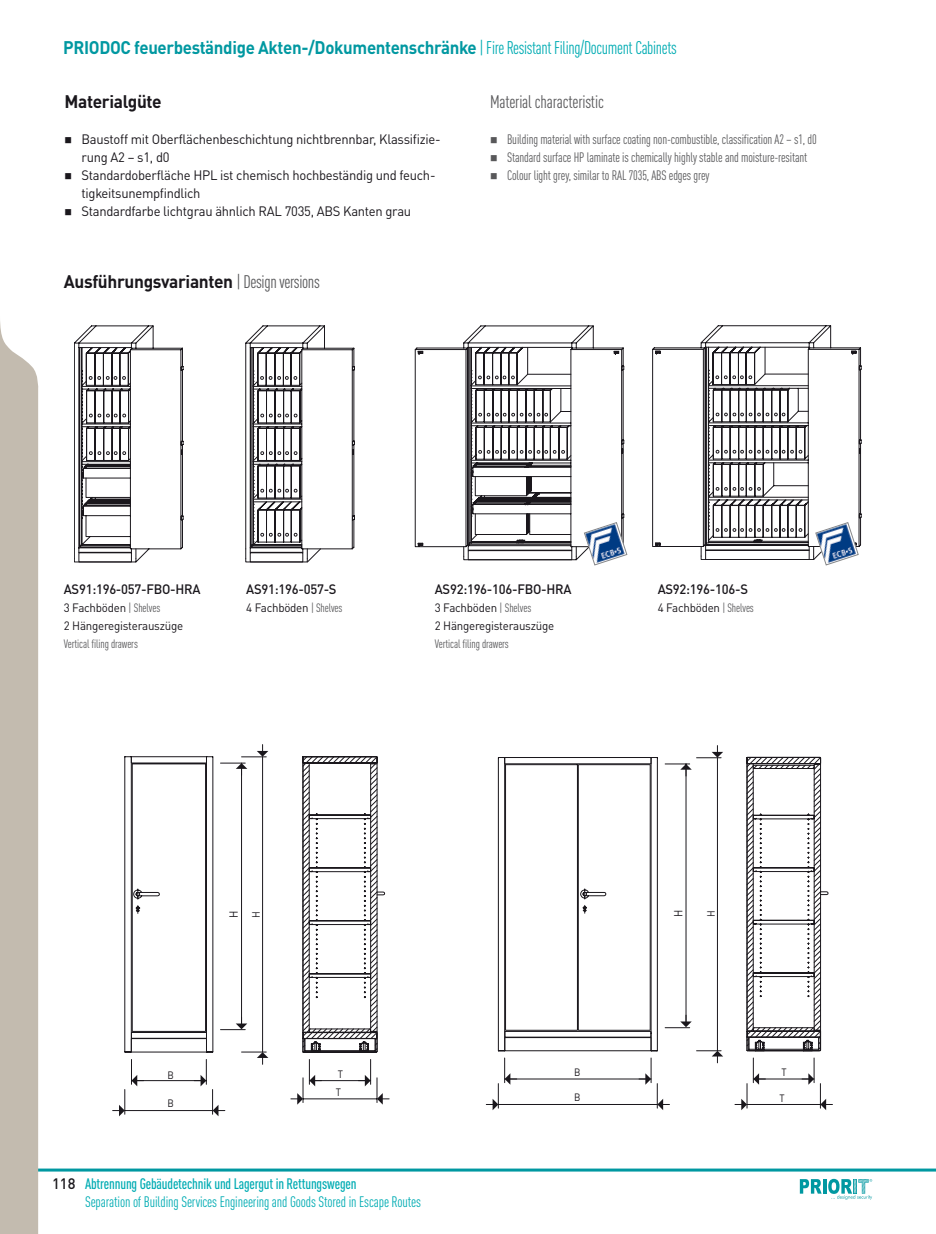
<style>
.page{position:relative;width:936px;height:1234px;background:#fff}
.page>*{position:absolute;margin:0;border:0;box-sizing:border-box;transform-origin:0 0}
.t1{font:700 18.15px "DINOT";letter-spacing:-.02em;color:#0098a1;scale:.93 1}
.t2{font:700 18px "DINOT";letter-spacing:-.02em;color:#1a171c;scale:.96 1}
.t3{font:condensed 18px "DINOT";letter-spacing:-.01em;color:#58585a;scale:.96 1}
.t4{font:condensed 15px "DINOT";letter-spacing:-.01em;color:#00acb3}
.t5{font:500 condensed 15px "DINOT";letter-spacing:-.01em;color:#00acb3}
.t6{font:13.5px/18px "DINOT";letter-spacing:-.02em;color:#1a171c;scale:.96 1}
.t7{font:condensed 13.5px/18px "DINOT";letter-spacing:-.01em;color:#58585a;scale:.96 1}
.t8{font:500 13.5px "DINOT";letter-spacing:-.02em;color:#1a171c;scale:.96 1}
.t9{font:12px/18px "DINOT";letter-spacing:-.02em;color:#1a171c;scale:.96 1}
.t10{font:condensed 12px "DINOT";letter-spacing:-.01em;color:#58585a}
.t11{font:11.7px "DINOT";color:#1a171c;scale:.9 1}
.t12{font:11.55px "DINOT";color:#1a171c;scale:.9 1}
.t13{font:10.65px/18.5px "DINOT";color:#1a171c;scale:.9 1}
.t14{font:10.5px "DINOT";color:#1a171c;scale:.9 1}
.s1{font-weight:400;font-stretch:condensed;color:#00acb3}
.s2{font-weight:400;font-stretch:condensed;color:#58585a}
.s3{font-stretch:condensed;color:#58585a}
.s4{font-stretch:normal;color:#1a171c}
</style>
<div class="page">
<hr style="left:0;top:1168px;width:935px;height:3px;background:#0098a1">
<svg style="left:415px;top:347px;width:48px;height:201px"></svg>
<svg style="left:74px;top:325px;width:281px;height:237px"></svg>
<hr style="left:753px;top:1078px;width:61px;height:1px;background:#1a171c">
<hr style="left:747px;top:1103px;width:73px;height:1px;background:#1a171c">
<svg style="left:753px;top:1057px;width:12px;height:27px"></svg>
<svg style="left:820px;top:1083px;width:12px;height:26px"></svg>
<svg style="left:735px;top:1083px;width:12px;height:26px"></svg>
<svg style="left:802px;top:1057px;width:12px;height:27px"></svg>
<svg style="left:486px;top:745px;width:237px;height:365px"></svg>
<svg style="left:746px;top:756px;width:82px;height:295px"></svg>
<hr style="left:131px;top:1080px;width:75px;height:1px;background:#1a171c">
<hr style="left:125px;top:1109px;width:88px;height:1px;background:#1a171c">
<hr style="left:241px;top:763px;width:1px;height:261px;background:#1a171c">
<hr style="left:262px;top:756px;width:1px;height:295px;background:#1a171c">
<hr style="left:309px;top:1080px;width:61px;height:1px;background:#1a171c">
<hr style="left:303px;top:1098px;width:74px;height:1px;background:#1a171c">
<svg style="left:220px;top:744px;width:48px;height:31px"></svg>
<svg style="left:241px;top:1051px;width:27px;height:13px"></svg>
<svg style="left:220px;top:1016px;width:27px;height:14px"></svg>
<svg style="left:377px;top:1077px;width:12px;height:27px"></svg>
<svg style="left:291px;top:1059px;width:30px;height:45px"></svg>
<svg style="left:131px;top:1059px;width:13px;height:27px"></svg>
<svg style="left:194px;top:1059px;width:31px;height:56px"></svg>
<svg style="left:113px;top:1089px;width:12px;height:27px"></svg>
<svg style="left:358px;top:1059px;width:13px;height:27px"></svg>
<svg style="left:124px;top:756px;width:90px;height:296px"></svg>
<svg style="left:302px;top:756px;width:83px;height:296px"></svg>
<svg style="left:463px;top:325px;width:165px;height:240px"></svg>
<svg style="left:652px;top:325px;width:206px;height:240px"></svg>
<svg style="left:799px;top:1179px;width:22px;height:14px"></svg>
<svg style="left:823px;top:1179px;width:3px;height:14px"></svg>
<svg style="left:828px;top:1178px;width:44px;height:21px"></svg>
<div style="left:0;top:322px;width:39px;height:911px;background:#c3bbaf"></div>
<h1 class="t1" style="left:63px;top:36px;width:661px">PRIODOC feuerbeständige Akten-/Dokumentenschränke <span class="s1">| Fire Resistant Filing/Document Cabinets</span></h1>
<h2 class="t2" style="left:65px;top:90px;width:103px">Materialgüte</h2>
<h2 class="t3" style="left:490px;top:91px;width:120px">Material characteristic</h2>
<p class="t6" style="left:82px;top:130px;width:375px">Baustoff mit Oberflächenbeschichtung nichtbrennbar, Klassifizie&shy;rung A2 – s1, d0<br>Standardoberfläche HPL ist chemisch hochbeständig und feuch&shy;tigkeitsunempfindlich<br>Standardfarbe lichtgrau ähnlich RAL 7035, ABS Kanten grau</p>
<p class="t7" style="left:507px;top:130px;width:324px">Building material with surface coating non-combustible, classification A2 – s1, d0<br>Standard surface HP laminate is chemically highly stable and moisture-resitant<br>Colour light grey, similar to RAL 7035, ABS edges grey</p>
<h2 class="t2" style="left:64px;top:270px;width:268px">Ausführungsvarianten <span class="s2">| Design versions</span></h2>
<p class="t8" style="left:64px;top:580px;width:144px">AS91:196-057-FBO-HRA</p>
<p class="t9" style="left:64px;top:598px;width:126px">3 Fachböden <span class="s3">| Shelves<br></span>2 Hängeregisterauszüge</p>
<p class="t10" style="left:64px;top:637px;width:76px">Vertical filing drawers</p>
<p class="t8" style="left:246px;top:580px;width:96px">AS91:196-057-S</p>
<p class="t9" style="left:246px;top:598px;width:102px">4 Fachböden <span class="s3">| Shelves</span></p>
<p class="t8" style="left:435px;top:580px;width:144px">AS92:196-106-FBO-HRA</p>
<p class="t9" style="left:435px;top:598px;width:126px">3 Fachböden <span class="s3">| Shelves<br></span>2 Hängeregisterauszüge</p>
<p class="t10" style="left:435px;top:637px;width:76px">Vertical filing drawers</p>
<p class="t8" style="left:657px;top:580px;width:96px">AS92:196-106-S</p>
<p class="t9" style="left:657px;top:598px;width:102px">4 Fachböden <span class="s3">| Shelves</span></p>
<p class="t11" style="left:226px;top:917px;width:10px;rotate:-90deg">H</p>
<p class="t13" style="left:246px;top:917px;width:9px;rotate:-90deg">H</p>
<p class="t13" style="left:167px;top:1065px;width:9px">B</p>
<p class="t13" style="left:167px;top:1093px;width:9px">B</p>
<p class="t13" style="left:336px;top:1064px;width:10px">T<br>T</p>
<p class="t5" style="left:52px;top:1174px;width:306px"><span class="s4">118</span> Abtrennung Gebäudetechnik und Lagergut in Rettungswegen</p>
<p class="t4" style="left:85px;top:1192px;width:337px">Separation of Building Services Engineering and Goods Stored in Escape Routes</p>
<p class="t14" style="left:574px;top:1065px;width:9px">B</p>
<p class="t14" style="left:574px;top:1090px;width:9px">B</p>
<p class="t12" style="left:671px;top:917px;width:10px;rotate:-90deg">H</p>
<p class="t14" style="left:704px;top:917px;width:9px;rotate:-90deg">H</p>
<p class="t14" style="left:781px;top:1065px;width:7px">T</p>
<p class="t14" style="left:779px;top:1091px;width:7px">T</p>
</div>
